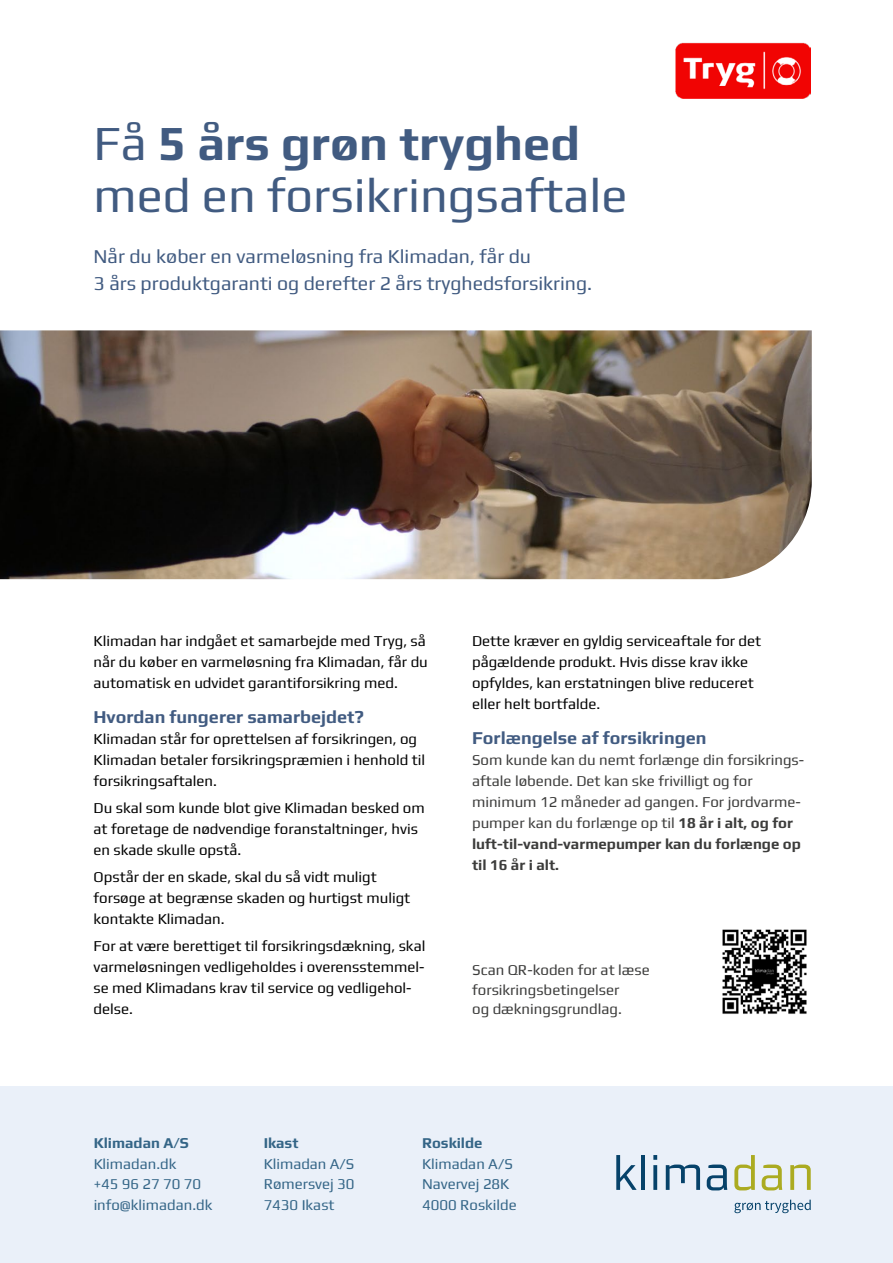
<style>
.page{position:relative;width:893px;height:1263px;background:#fff}
.page>*{position:absolute;margin:0;border:0;box-sizing:border-box;transform-origin:0 0}
.t1{font:48.75px/51.3px "Play";color:#415b81}
.t2{font:19.5px/27px "Play";color:#415b81}
.Overskrift{font:700 18px "Play";color:#415b81}
.t3{font:15px/21px "Play";color:#000}
.t4{font:15px/21px "Play";color:#3c3c3b}
.t5{font:14.85px/20.7px "Play";color:#06426a}
.t6{font:700 14.85px "Play";color:#06426a}
.s1{font-weight:700}
</style>
<div class="page">
<img style="left:0;top:330px;width:812px;height:249px">
<img style="left:675px;top:42px;width:136px;height:57px">
<div style="left:0;top:1086px;width:893px;height:177px;background:#eaf0f9"></div>
<svg style="left:616px;top:1155px;width:21px;height:35px"></svg>
<hr style="left:641px;top:1155px;width:4px;height:35px;background:#06426a">
<svg style="left:653px;top:1155px;width:4px;height:5px"></svg>
<svg style="left:653px;top:1165px;width:4px;height:25px"></svg>
<svg style="left:666px;top:1164px;width:34px;height:26px"></svg>
<svg style="left:707px;top:1164px;width:20px;height:26px"></svg>
<svg style="left:734px;top:1155px;width:21px;height:35px"></svg>
<svg style="left:762px;top:1164px;width:20px;height:26px"></svg>
<svg style="left:790px;top:1164px;width:21px;height:26px"></svg>
<svg style="left:734px;top:1200px;width:77px;height:13px"></svg>
<img style="left:722px;top:929px;width:85px;height:85px">
<p class="t1" style="left:94px;top:115px;width:536px">Få <span class="s1">5 års grøn tryghed </span>med en forsikringsaftale</p>
<p class="t2" style="left:94px;top:241px;width:500px">Når du køber en varmeløsning fra Klimadan, får du<br>3 års produktgaranti og derefter 2 års tryghedsforsikring.</p>
<p class="t3" style="left:94px;top:629px;width:336px">Klimadan har indgået et samarbejde med Tryg, så når du køber en varmeløsning fra Klimadan, får du automatisk en udvidet garantiforsikring med.</p>
<p class="Overskrift" style="left:94px;top:704px;width:272px">Hvordan fungerer samarbejdet?</p>
<p class="t3" style="left:94px;top:727px;width:333px">Klimadan står for oprettelsen af forsikringen, og<br>Klimadan betaler forsikringspræmien i henhold til forsikringsaftalen.</p>
<p class="t3" style="left:94px;top:796px;width:333px">Du skal som kunde blot give Klimadan besked om at foretage de nødvendige foranstaltninger, hvis en skade skulle opstå.</p>
<p class="t3" style="left:94px;top:865px;width:318px">Opstår der en skade, skal du så vidt muligt forsøge at begrænse skaden og hurtigst muligt kontakte Klimadan.</p>
<p class="t3" style="left:94px;top:934px;width:333px">For at være berettiget til forsikringsdækning, skal varmeløsningen vedligeholdes i overensstemmel&shy;se med Klimadans krav til service og vedligehol&shy;delse.</p>
<p class="t3" style="left:472px;top:629px;width:291px">Dette kræver en gyldig serviceaftale for det pågældende produkt. Hvis disse krav ikke opfyldes, kan erstatningen blive reduceret eller helt bortfalde.</p>
<p class="Overskrift" style="left:472px;top:725px;width:236px">Forlængelse af forsikringen</p>
<p class="t4" style="left:472px;top:748px;width:334px">Som kunde kan du nemt forlænge din forsikrings&shy;aftale løbende. Det kan ske frivilligt og for minimum 12 måneder ad gangen. For jordvarme&shy;pumper kan du forlænge op til <span class="s1">18 år i alt, og for luft-til-vand-varmepumper kan du forlænge op til 16 år i alt.</span></p>
<p class="t4" style="left:472px;top:958px;width:179px">Scan QR-koden for at læse</p>
<p class="t4" style="left:472px;top:978px;width:149px">forsikringsbetingelser</p>
<p class="t4" style="left:472px;top:997px;width:151px">og dækningsgrundlag.</p>
<p class="t6" style="left:94px;top:1132px;width:97px">Klimadan A/S</p>
<p class="t5" style="left:94px;top:1152px;width:120px">Klimadan.dk<br>+45 96 27 70 70 info@klimadan.dk</p>
<p class="t6" style="left:264px;top:1132px;width:36px">Ikast</p>
<p class="t5" style="left:264px;top:1152px;width:92px;text-align:justify">Klimadan A/S Rømersvej 30<br>7430 Ikast</p>
<p class="t6" style="left:422px;top:1132px;width:62px">Roskilde</p>
<p class="t5" style="left:422px;top:1152px;width:96px">Klimadan A/S<br>Navervej 28K<br>4000 Roskilde</p>
</div>
